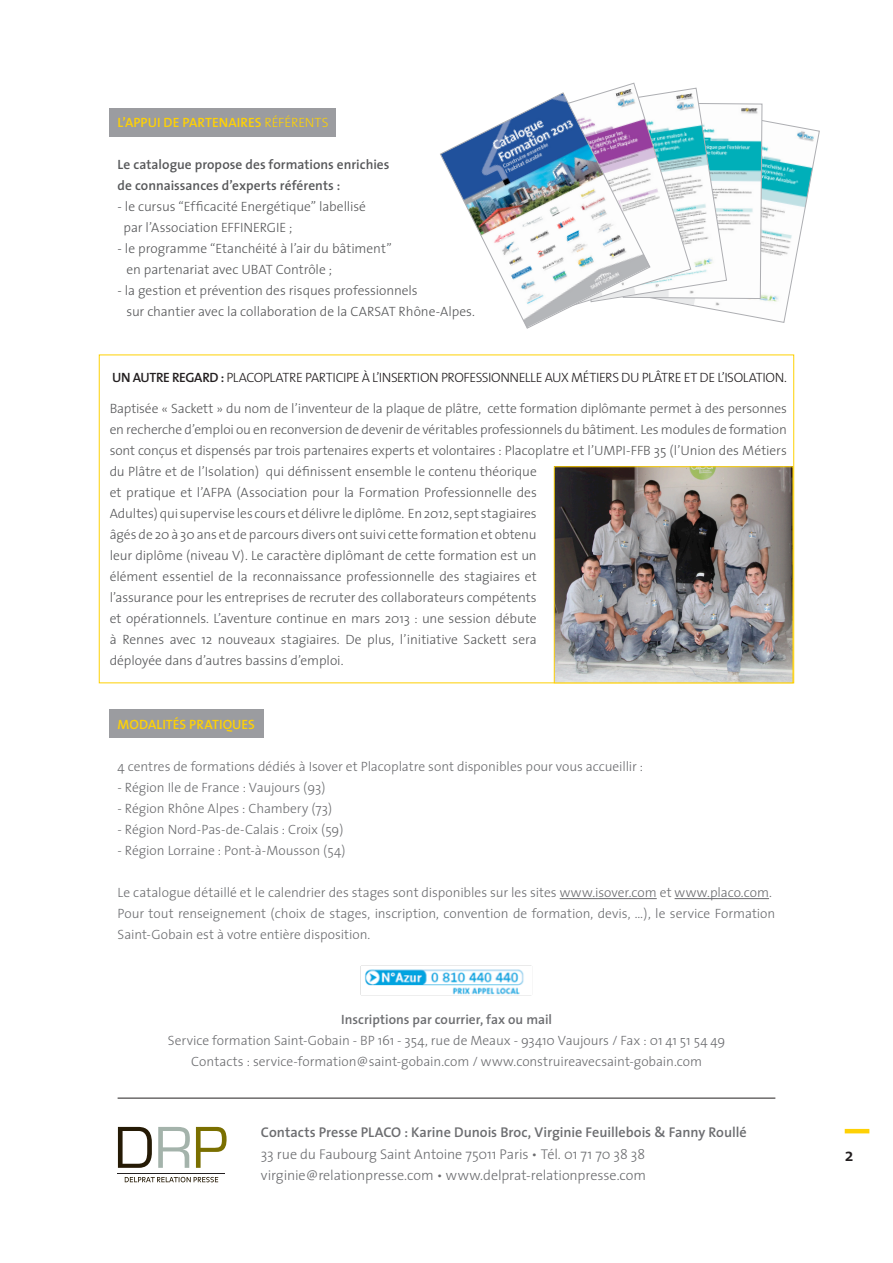
<style>
.page{position:relative;width:893px;height:1263px;background:#fff}
.page>*{position:absolute;margin:0;border:0;box-sizing:border-box;transform-origin:0 0}
.t1{font:600 18px "The Sans";color:#231f20}
.t2{font:300 14.25px/21.3px "The Sans";letter-spacing:-.01em;color:#6c6d70}
.t3{font:600 14.25px "The Sans";letter-spacing:-.005em;color:#6c6d70}
.t4{font:300 13.5px/21px "The Sans";letter-spacing:-.01em;color:#57585a}
.t5{font:300 13.5px/21px "The Sans";letter-spacing:-.005em;color:#6c6d70}
.t6{font:300 13.5px "The Sans";letter-spacing:-.025em;color:#231f20}
.t7{font:600 13.5px/21px "The Sans";color:#57585a}
.t8{font:600 13.5px "The Sans";color:#6c6d70}
.t9{font:600 13.5px "The Sans";letter-spacing:-.005em;color:#fed105}
.t10{font:300 13.5px "The Sans";letter-spacing:.005em;color:#fed105}
.t11{font:600 13.5px "The Sans";color:#231f20}
.s1{font-weight:600}
</style>
<div class="page">
<div style="left:109px;top:709px;width:154px;height:28px;background:#9b9ca0"></div>
<div style="left:109px;top:108px;width:227px;height:28px;background:#9b9ca0"></div>
<svg style="left:196px;top:1127px;width:31px;height:41px"></svg>
<svg style="left:158px;top:1127px;width:32px;height:41px"></svg>
<svg style="left:118px;top:1127px;width:34px;height:41px"></svg>
<svg style="left:125px;top:1177px;width:93px;height:5px"></svg>
<hr style="left:118px;top:1173px;width:107px;height:1px;background:#231f20">
<hr style="left:118px;top:1098px;width:657px;height:1px;background:#231f20">
<hr style="left:560px;top:898px;width:97px;height:1px;background:#6c6d70">
<hr style="left:675px;top:898px;width:94px;height:1px;background:#6c6d70">
<img style="left:360px;top:965px;width:171px;height:30px">
<hr style="left:845px;top:1129px;width:24px;height:4px;background:#fed105">
<svg style="left:604px;top:83px;width:216px;height:240px"></svg>
<img style="left:440px;top:92px;width:210px;height:237px">
<img style="left:556px;top:468px;width:235px;height:213px">
<div style="left:554px;top:466px;width:239px;height:217px;border:1px solid #fed105"></div>
<p class="t9" style="left:118px;top:111px;width:16px">L’appui</p>
<p class="t9" style="left:164px;top:111px;width:27px">de part</p>
<p class="t10" style="left:212px;top:111px;width:118px"><span class="s1">enaires</span> référents</p>
<p class="t7" style="left:118px;top:153px;width:273px">Le catalogue propose des formations enrichies de connaissances d’experts référents :</p>
<p class="t4" style="left:123px;top:195px;width:244px;text-indent:-6px">- le cursus “Efficacité Energétique” labellisé par l’Association EFFIN ERG IE ;</p>
<p class="t4" style="left:126px;top:237px;width:267px;text-indent:-9px">- le programme “Etanchéité à l’air du bâtiment” en partenariat avec UBAT Contrôle ;</p>
<p class="t4" style="left:126px;top:279px;width:350px;text-indent:-9px">- la gestion et prévention des risques professionnels<br>sur chantier avec la collaboration de la CARSAT Rhône-Alpes.</p>
<p class="t11" style="left:112px;top:366px;width:30px">Un autr</p>
<p class="t6" style="left:163px;top:366px;width:362px"><span class="s1">e regard :</span> Placoplatre participe à l’i nsertion professionnelle</p>
<p class="t6" style="left:545px;top:366px;width:244px">aux métiers du plâtre et de l’isolation.</p>
<p class="t4" style="left:110px;top:398px;width:679px">Baptisée « Sackett » du nom de l’inventeur de la plaque de plâtre, cette formation diplômante permet à des personnes en recherche d’emploi ou en reconversion de devenir de véritables professionnels du bâtiment. Les modules de formation sont conçus et dispensés par trois partenaires experts et volontaires : Placoplatre et l’UMPI-FFB 35 (l’Union des Métiers du Plâtre et de l’Isolation) qui définissent ensemble le contenu théorique<br>et pratique et l’AFPA (Association pour la Formation Professionnelle des<br>Adultes) qui supervise les cours et délivre le diplôme. En 2012, sept stagiaires<br>âgés de 20 à 30 ans et de parcours divers ont suivi cette formation et obtenu<br>leur diplôme (niveau V). Le caractère diplômant de cette formation est un<br>élément essentiel de la reconnaissance professionnelle des stagiaires et<br>l’assurance pour les entreprises de recruter des collaborateurs compétents<br>et opérationnels. L’aventure continue en mars 2013 : une session débute<br>à Rennes avec 12 nouveaux stagiaires. De plus, l’initiative Sackett sera<br>déployée dans d’autres bassins d’emploi.</p>
<p class="t9" style="left:118px;top:713px;width:38px">Modalit</p>
<p class="t9" style="left:173px;top:713px;width:24px">és prati</p>
<p class="t9" style="left:223px;top:713px;width:32px">qu es</p>
<p class="t5" style="left:118px;top:755px;width:527px">4 centres de formations dédiés à Isover et Placoplatre sont disponibles pour vous accueillir :</p>
<p class="t5" style="left:118px;top:776px;width:210px">- Région Ile de France : Vaujours (93)</p>
<p class="t5" style="left:118px;top:797px;width:216px">- Région Rhône Alpes : Chambery (73)</p>
<p class="t5" style="left:118px;top:818px;width:228px">- Région Nord-Pas-de-Calais : Croix (59)</p>
<p class="t5" style="left:118px;top:839px;width:229px">- Région Lorraine : Pont-à-Mousson (54)</p>
<p class="t5" style="left:118px;top:881px;width:659px">Le catalogue détaillé et le calendrier des stages sont disponibles sur les sites www.isover.com et www.placo.com.<br>Pour tout renseignement (choix de stages, inscription, convention de formation, devis, …), le service Formation<br>Saint-Gobain est à votre entière disposition.</p>
<p class="t8" style="left:341px;top:1008px;width:212px">Inscriptions par courrier, fax ou mail</p>
<p class="t5" style="left:168px;top:1030px;width:559px;text-align:center">Service formation Saint-Gobain - BP 161 - 354, rue de Meaux - 93410 Vaujours / Fax : 01 41 51 54 49<br>Contacts : service-formation@saint-gobain.com / www.construireavecsaint-gobain.com</p>
<p class="t3" style="left:261px;top:1120px;width:487px">Contacts Presse PLACO : Karine Dunois Broc, Virginie Feuillebois &amp; Fanny Roullé</p>
<p class="t2" style="left:261px;top:1143px;width:387px">33 rue du Faubourg Saint Antoine 75011 Paris • Tél. 01 71 70 38 38 virginie@relationpresse.com • www.delprat-relationpresse.com</p>
<h1 class="t1" style="left:845px;top:1140px;width:10px">2</h1>
</div>
